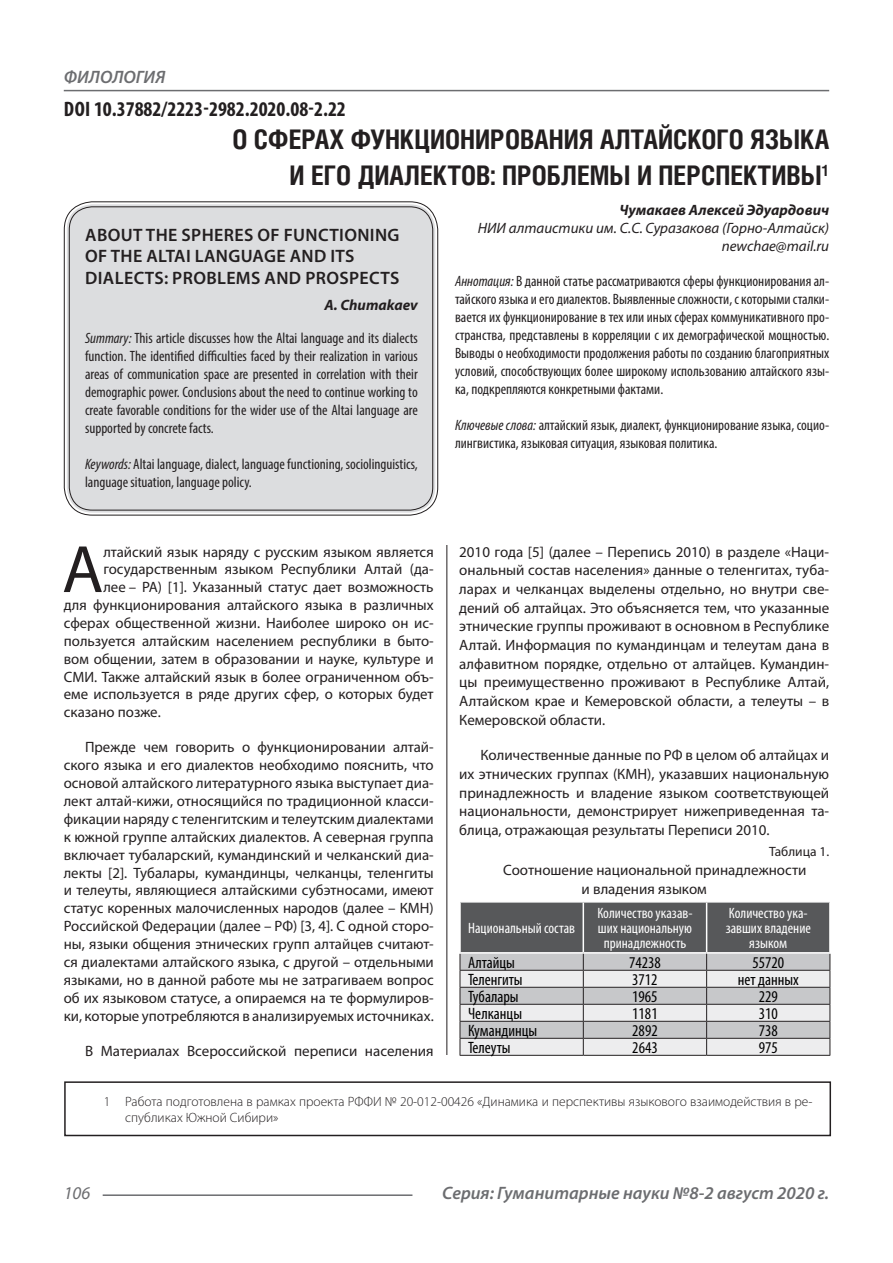
<style>
.page{position:relative;width:893px;height:1263px;background:#fff}
.page>*{position:absolute;margin:0;border:0;box-sizing:border-box;transform-origin:0 0}
.Статья_текст_первый{font:67.5px "Myriad Pro";color:#231f20}
.Статья_название{font:700 27px "Helios Cond C";color:#231f20}
.ДОИ{font:700 condensed 21px "Myriad Pro";color:#231f20}
.Статья_название_англ{font:600 18px/21.6px "Myriad Pro";letter-spacing:.02em;color:#231f20}
.t1{font:italic 600 18px "Myriad Pro";color:#6c6d70}
.t2{font:italic 18px "Myriad Pro";color:#6c6d70}
.Таблица_Строка{font:condensed 16.5px "Myriad Pro";color:#000}
.Статья_текст{font:15px/17.9px "Myriad Pro";color:#231f20;text-align:justify}
.Статья_аннотация_тек{font:condensed 15px/18px "Myriad Pro";color:#231f20;text-align:justify}
.Статья_аннотация_анг{font:condensed 15px/18px "Myriad Pro";color:#231f20;text-align:justify}
.Статья_текст_первый-2{font:15px "Myriad Pro";color:#231f20}
.Таблица_Заголовок_Яч{font:condensed 15px/15px "Myriad Pro";color:#fff;text-align:center}
.Статья_автор_инфо{font:italic 15px "Myriad Pro";color:#231f20}
.Статья_автор_фио_рус{font:italic 700 15px "Myriad Pro";color:#231f20}
.Статья_автор_англ{font:italic 700 15px "Myriad Pro";color:#231f20}
.Сноска{font:300 13.5px/16.2px "Myriad Pro";color:#231f20}
.Статья_текст-2{font:13.5px "Myriad Pro";color:#231f20}
.s1{font-style:italic}
</style>
<div class="page">
<hr style="left:446px;top:128px;width:1px;height:1007px;background:#231f20">
<hr style="left:103px;top:1194px;width:309px;height:2px;background:#6c6d70">
<hr style="left:64px;top:90px;width:765px;height:1px;background:#6c6d70">
<div style="left:442px;top:128px;width:10px;height:417px;background:#fff"></div>
<div style="left:67px;top:204px;width:368px;height:309px;background:#dcdddf;border-radius:26px"></div>
<div style="left:64px;top:201px;width:374px;height:315px;border:1px solid #231f20;border-radius:28px"></div>
<div style="left:69px;top:206px;width:364px;height:305px;border:1px solid #231f20;border-radius:23px"></div>
<svg style="left:460px;top:902px;width:371px;height:153px;background:#a9aaab"></svg>
<hr style="left:707px;top:1038px;width:123px;height:1px;background:#231f20">
<hr style="left:460px;top:1055px;width:123px;height:1px;background:#231f20">
<hr style="left:583px;top:1055px;width:124px;height:1px;background:#231f20">
<hr style="left:707px;top:1055px;width:123px;height:1px;background:#231f20">
<div style="left:438px;top:1056px;width:18px;height:89px;background:#fff"></div>
<div style="left:64px;top:1081px;width:767px;height:55px;border:2px solid #231f20"></div>
<p class="t1" style="left:64px;top:66px;width:103px">ФИЛОЛОГИЯ</p>
<p class="ДОИ" style="left:64px;top:96px;width:283px">DOI 10.37882/2223-2982.2020.08-2.22</p>
<p class="Статья_название" style="left:232px;top:124px;width:598px">О СФЕРАХ ФУНКЦИОНИРОВАНИЯ АЛТАЙСКОГО ЯЗЫКА</p>
<p class="Статья_название" style="left:290px;top:160px;width:541px">И ЕГО ДИАЛЕКТОВ: ПРОБЛЕМЫ И ПЕРСПЕКТИВЫ<sup>1</sup></p>
<p class="Статья_автор_фио_рус" style="left:619px;top:200px;width:211px">Чумакаев Алексей Эдуардович</p>
<p class="Статья_автор_инфо" style="left:478px;top:218px;width:353px">НИИ алтаистики им. С.С. Суразакова (Горно-Алтайск)</p>
<p class="Статья_автор_инфо" style="left:722px;top:236px;width:109px">newchae@mail.ru</p>
<p class="Статья_аннотация_тек" style="left:455px;top:271px;width:376px"><span class="s1">Аннотация:</span> В данной статье рассматриваются сферы функционирования ал&shy;тайского языка и его диалектов. Выявленные сложности, с которыми сталки&shy;вается их функционирование в тех или иных сферах коммуникативного про&shy;странства, представлены в корреляции с их демографической мощностью.<br>Выводы о необходимости продолжения работы по созданию благоприятных условий, способствующих более широкому использованию алтайского язы&shy;ка, подкрепляются конкретными фактами.</p>
<p class="Статья_аннотация_тек" style="left:455px;top:415px;width:376px"><span class="s1">Ключевые слова:</span> алтайский язык, диалект, функционирование языка, социо&shy;лингвистика, языковая ситуация, языковая политика.</p>
<p class="Статья_название_англ" style="left:85px;top:223px;width:316px">ABOUT THE SPHERES OF FUNCTIONING<br>OF THE ALTAI LANGUAGE AND ITS<br>DIALECTS: PROBLEMS AND PROSPECTS</p>
<p class="Статья_автор_англ" style="left:325px;top:295px;width:95px">A. Chumakaev</p>
<p class="Статья_аннотация_анг" style="left:85px;top:329px;width:334px"><span class="s1">Summary:</span> This article discusses how the Altai language and its dialects function. The identified difficulties faced by their realization in various areas of communication space are presented in correlation with their demographic power. Conclusions about the need to continue working to create favorable conditions for the wider use of the Altai language are supported by concrete facts.</p>
<p class="Статья_аннотация_анг" style="left:85px;top:455px;width:334px"><span class="s1">Keywords:</span> Altai language, dialect, language functioning, sociolinguistics, language situation, language policy.</p>
<p class="Статья_текст_первый" style="left:62px;top:528px;width:43px">А</p>
<p class="Статья_текст_первый-2" style="left:103px;top:542px;width:332px">лтайский язык наряду с русским языком является</p>
<p class="Статья_текст_первый-2" style="left:103px;top:560px;width:332px">государственным языком Республики Алтай (да-</p>
<p class="Статья_текст_первый-2" style="left:103px;top:578px;width:332px">лее – РА) [1]. Указанный статус дает возможность</p>
<p class="Статья_текст_первый-2" style="left:64px;top:596px;width:371px">для функционирования алтайского языка в различных</p>
<p class="Статья_текст_первый-2" style="left:64px;top:613px;width:371px">сферах общественной жизни. Наиболее широко он ис-</p>
<p class="Статья_текст_первый-2" style="left:64px;top:631px;width:371px">пользуется алтайским населением республики в быто-</p>
<p class="Статья_текст_первый-2" style="left:64px;top:649px;width:371px">вом общении, затем в образовании и науке, культуре и</p>
<p class="Статья_текст_первый-2" style="left:64px;top:667px;width:371px">СМИ. Также алтайский язык в более ограниченном объ-</p>
<p class="Статья_текст_первый-2" style="left:64px;top:685px;width:371px">еме используется в ряде других сфер, о которых будет</p>
<p class="Статья_текст_первый-2" style="left:64px;top:703px;width:99px">сказано позже.</p>
<p class="Статья_текст" style="left:64px;top:738px;width:371px;text-indent:21px">Прежде чем говорить о функционировании алтай&shy;ского языка и его диалектов необходимо пояснить, что основой алтайского литературного языка выступает диа&shy;лект алтай-кижи, относящийся по традиционной класси&shy;фикации наряду с теленгитским и телеутским диалектами к южной группе алтайских диалектов. А северная группа включает тубаларский, кумандинский и челканский диа&shy;лекты [2]. Тубалары, кумандинцы, челканцы, теленгиты и телеуты, являющиеся алтайскими субэтносами, имеют статус коренных малочисленных народов (далее – КМН)<br>Российской Федерации (далее – РФ) [3, 4]. С одной сторо&shy;ны, языки общения этнических групп алтайцев считают&shy;ся диалектами алтайского языка, с другой – отдельными языками, но в данной работе мы не затрагиваем вопрос об их языковом статусе, а опираемся на те формулиров&shy;ки, которые употребляются в анализируемых источниках.</p>
<p class="Статья_текст" style="left:85px;top:1041px;width:350px">В Материалах Всероссийской переписи населения</p>
<p class="Статья_текст" style="left:459px;top:542px;width:371px;line-height:18.6px">2010 года [5] (далее – Перепись 2010) в разделе «Наци&shy;ональный состав населения» данные о теленгитах, туба&shy;ларах и челканцах выделены отдельно, но внутри све&shy;дений об алтайцах. Это объясняется тем, что указанные этнические группы проживают в основном в Республике Алтай. Информация по кумандинцам и телеутам дана в алфавитном порядке, отдельно от алтайцев. Кумандин&shy;цы преимущественно проживают в Республике Алтай, Алтайском крае и Кемеровской области, а телеуты – в Кемеровской области.</p>
<p class="Статья_текст" style="left:459px;top:746px;width:371px;line-height:18.6px;text-indent:21px">Количественные данные по РФ в целом об алтайцах и их этнических группах (КМН), указавших национальную принадлежность и владение языком соответствующей национальности, демонстрирует нижеприведенная та&shy;блица, отражающая результаты Переписи 2010.</p>
<p class="Статья_текст-2" style="left:769px;top:843px;width:62px">Таблица 1.</p>
<p class="Статья_текст" style="left:582px;top:860px;width:226px;line-height:18.9px;text-indent:-78px">Соотношение национальной принадлежности и владения языком</p>
<p class="Таблица_Заголовок_Яч" style="left:468px;top:920px;width:108px">Национальный состав</p>
<p class="Таблица_Заголовок_Яч" style="left:597px;top:905px;width:97px">Количество указав&shy;ших национальную принадлежность</p>
<p class="Таблица_Заголовок_Яч" style="left:726px;top:905px;width:87px">Количество ука&shy;завших владение языком</p>
<p class="Таблица_Строка" style="left:468px;top:952px;width:48px">Алтайцы</p>
<p class="Таблица_Строка" style="left:629px;top:952px;width:33px">74238</p>
<p class="Таблица_Строка" style="left:752px;top:952px;width:33px">55720</p>
<p class="Таблица_Строка" style="left:468px;top:969px;width:56px">Теленгиты</p>
<p class="Таблица_Строка" style="left:632px;top:969px;width:27px">3712</p>
<p class="Таблица_Строка" style="left:738px;top:969px;width:63px">нет данных</p>
<p class="Таблица_Строка" style="left:468px;top:986px;width:52px">Тубалары</p>
<p class="Таблица_Строка" style="left:632px;top:986px;width:27px">1965</p>
<p class="Таблица_Строка" style="left:759px;top:986px;width:21px">229</p>
<p class="Таблица_Строка" style="left:468px;top:1003px;width:55px">Челканцы</p>
<p class="Таблица_Строка" style="left:632px;top:1003px;width:27px">1181</p>
<p class="Таблица_Строка" style="left:759px;top:1003px;width:21px">310</p>
<p class="Таблица_Строка" style="left:468px;top:1020px;width:71px">Кумандинцы</p>
<p class="Таблица_Строка" style="left:632px;top:1020px;width:27px">2892</p>
<p class="Таблица_Строка" style="left:759px;top:1020px;width:21px">738</p>
<p class="Таблица_Строка" style="left:468px;top:1037px;width:44px">Телеуты</p>
<p class="Таблица_Строка" style="left:632px;top:1037px;width:27px">2643</p>
<p class="Таблица_Строка" style="left:759px;top:1037px;width:21px">975</p>
<p class="Сноска" style="left:125px;top:1093px;width:689px;text-indent:-21px">1 Работа подготовлена в рамках проекта РФФИ № 20-012-00426 «Динамика и перспективы языкового взаимодействия в ре&shy;спубликах Южной Сибири»</p>
<p class="t2" style="left:64px;top:1182px;width:28px">106</p>
<p class="t1" style="left:442px;top:1182px;width:388px">Серия: Гуманитарные науки №8-2 август 2020 г.</p>
</div>
